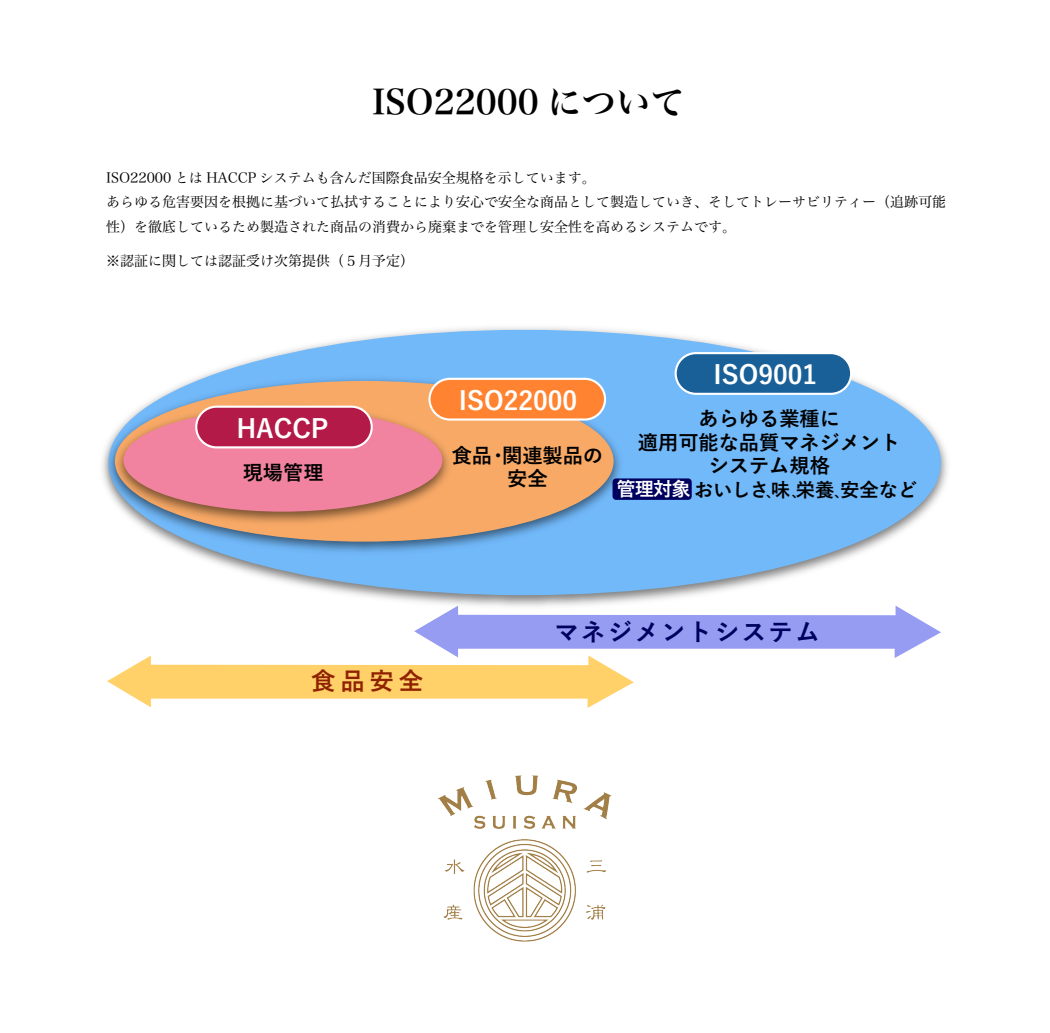
<style>
.page{position:relative;width:1050px;height:1033px;background:#fff}
.page>*{position:absolute;margin:0;border:0;box-sizing:border-box;transform-origin:0 0}
.t1{font:34.3px "Hira Min Pro W6";color:#000}
.t2{font:700 25.72px "Yu Gothic";color:#fff}
.t3{font:700 24.32px "Yu Gothic";letter-spacing:.1em;color:#00005f}
.t4{font:700 24.32px "Yu Gothic";color:#8f2100}
.t5{font:700 20.21px/23.5px "Yu Gothic";color:#000;text-align:center}
.t6{font:700 19.25px "Yu Gothic";letter-spacing:-.01em;color:#000}
.t7{font:14px/24.5px "Hira Min Pro W3";color:#000}
.s1{color:#fff}
.s2{font-size:12.86px}
</style>
<div class="page">
<img style="left:206px;top:327px;width:742px;height:278px">
<div style="left:108px;top:330px;width:833px;height:265px;background:#72b9fa;border-radius:50%"></div>
<img style="left:102px;top:371px;width:525px;height:188px">
<div style="left:115px;top:381px;width:499px;height:160px;background:#f8a966;border-radius:50%"></div>
<img style="left:110px;top:399px;width:347px;height:131px">
<div style="left:123px;top:408px;width:319px;height:103px;background:#f183a0;border-radius:50%"></div>
<div style="left:196px;top:406px;width:176px;height:41px;background:#b31a48;border-radius:20px"></div>
<div style="left:195px;top:405px;width:178px;height:43px;border:2px solid #fff;border-radius:20px"></div>
<div style="left:430px;top:378px;width:175px;height:41px;background:#ff8331;border-radius:20px"></div>
<div style="left:428px;top:377px;width:178px;height:43px;border:2px solid #fff;border-radius:20px"></div>
<div style="left:676px;top:353px;width:175px;height:40px;background:#196098;border-radius:20px"></div>
<div style="left:675px;top:352px;width:177px;height:43px;border:2px solid #fff;border-radius:20px"></div>
<div style="left:613px;top:478px;width:79px;height:21px;background:#00015e;border-radius:4px"></div>
<svg style="left:107px;top:605px;width:834px;height:102px"></svg>
<img style="left:438px;top:775px;width:174px;height:167px">
<h1 class="t1" style="left:372px;top:72px;width:314px">ISO22000 について</h1>
<p class="t7" style="left:106px;top:164px;width:841px">ISO22000 とは HACCP システムも含んだ国際食品安全規格を示しています。<br>あらゆる危害要因を根拠に基づいて払拭することにより安心で安全な商品として製造していき、そしてトレーサビリティー（追跡可能性）を徹底しているため製造された商品の消費から廃棄までを管理し安全性を高めるシステムです。</p>
<p class="t7" style="left:106px;top:247px;width:310px">※認証に関しては認証受け次第提供（５月予定）</p>
<h2 class="t2" style="left:236px;top:413px;width:94px">HACCP</h2>
<h3 class="t5" style="left:243px;top:461px;width:82px">現場管理</h3>
<h2 class="t2" style="left:459px;top:385px;width:120px">ISO22000</h2>
<h3 class="t5" style="left:452px;top:444px;width:153px">食品・関連製品の安全</h3>
<h2 class="t2" style="left:714px;top:360px;width:105px">ISO9001</h2>
<h3 class="t5" style="left:638px;top:407px;width:264px">あらゆる業種に<br>適用可能な品質マネジメントシステム規格</h3>
<h3 class="t6" style="left:616px;top:479px;width:302px"><span class="s1">管理対象</span>おいしさ<span class="s2">、</span>味<span class="s2">、</span>栄養<span class="s2">、</span>安全など</h3>
<h3 class="t4" style="left:311px;top:667px;width:113px">食品安全</h3>
<h3 class="t3" style="left:554px;top:617px;width:267px">マネジメントシステム</h3>
</div>
